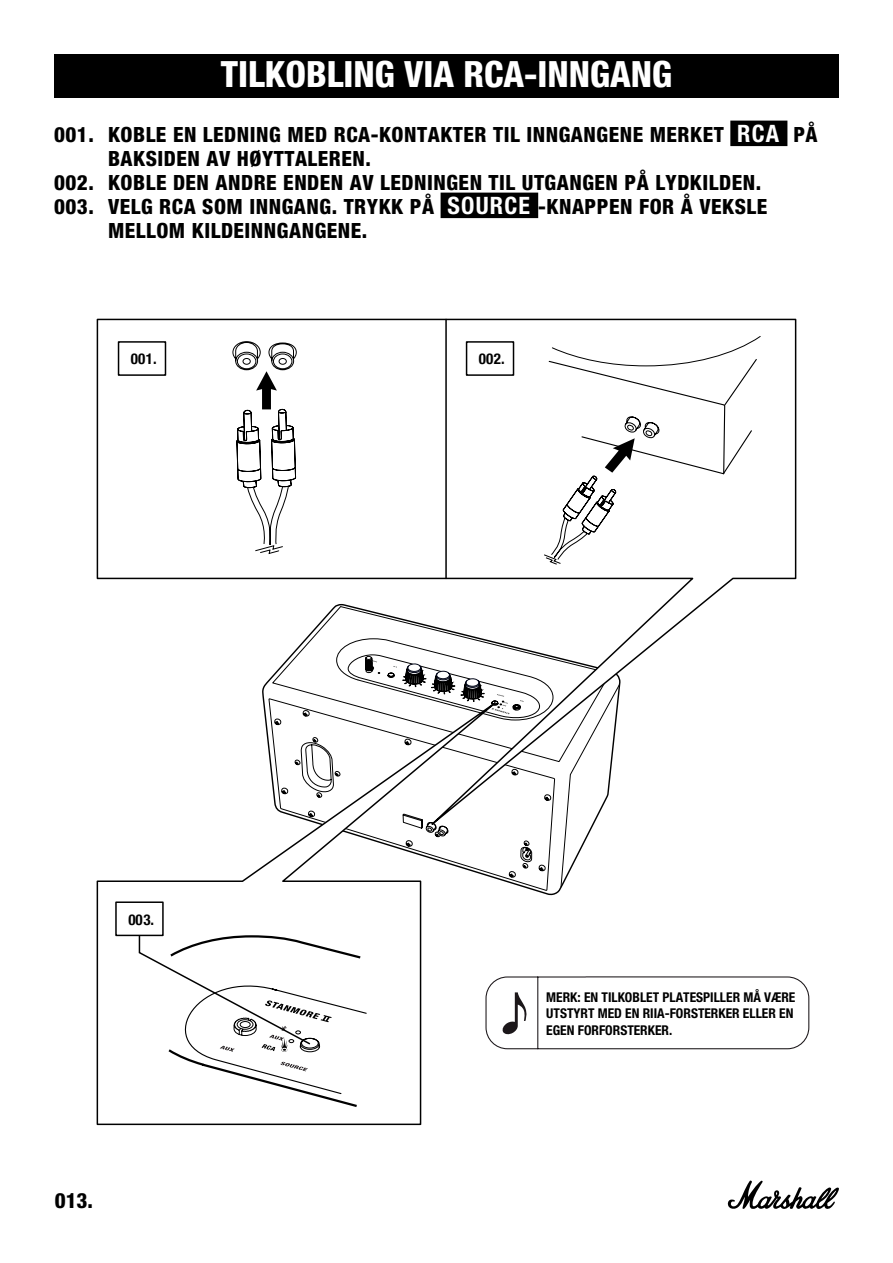
<style>
.page{position:relative;width:893px;height:1263px;background:#fff}
.page>*{position:absolute;margin:0;border:0;box-sizing:border-box;transform-origin:0 0}
.t1{font:800 condensed 36px "Helvetica Neue LT Com";color:#fff}
.t2{font:800 condensed 21px "Helvetica Neue LT Std";letter-spacing:.025em;color:#000}
.t3{font:700 condensed 15px "Helvetica Neue";letter-spacing:.02em;color:#000}
.t4{font:700 condensed 13.5px/16.5px "Helvetica Neue LT Std";color:#000}
.s1{font-weight:700;font-size:24px;color:#fff}
</style>
<div class="page">
<svg style="left:727px;top:1180px;width:112px;height:29px"></svg>
<div style="left:54px;top:54px;width:785px;height:44px;background:#000"></div>
<div style="left:730px;top:121px;width:57px;height:25px;background:#000"></div>
<div style="left:441px;top:193px;width:97px;height:25px;background:#000"></div>
<svg style="left:523px;top:976px;width:287px;height:74px"></svg>
<svg style="left:96px;top:318px;width:701px;height:534px"></svg>
<svg style="left:445px;top:318px;width:70px;height:262px"></svg>
<svg style="left:543px;top:318px;width:219px;height:247px"></svg>
<svg style="left:96px;top:681px;width:427px;height:445px"></svg>
<div style="left:115px;top:901px;width:49px;height:35px;border:2px solid #000"></div>
<svg style="left:138px;top:934px;width:230px;height:175px"></svg>
<svg style="left:232px;top:341px;width:65px;height:213px"></svg>
<h1 class="t1" style="left:221px;top:52px;width:453px">TILKOBLING VIA RCA-INNGANG</h1>
<p class="t2" style="left:54px;top:121px;width:765px">001. KOBLE EN LEDNING MED RCA-KONTAKTER TIL INNGANGENE MERKET <span class="s1">RCA</span> PÅ</p>
<p class="t2" style="left:108px;top:145px;width:264px">BAKSIDEN AV HØYTTALEREN.</p>
<p class="t2" style="left:54px;top:169px;width:709px">002. KOBLE DEN ANDRE ENDEN AV LEDNINGEN TIL UTGANGEN PÅ LYDKILDEN.</p>
<p class="t2" style="left:54px;top:193px;width:715px">003. VELG RCA SOM INNGANG. TRYKK PÅ <span class="s1">SOURCE</span> -KNAPPEN FOR Å VEKSLE</p>
<p class="t2" style="left:108px;top:217px;width:261px">MELLOM KILDEINNGANGENE.</p>
<p class="t3" style="left:131px;top:346px;width:27px">001.</p>
<p class="t3" style="left:479px;top:346px;width:27px">002.</p>
<p class="t3" style="left:128px;top:907px;width:27px">003.</p>
<p class="t2" style="left:55px;top:1187px;width:40px">013.</p>
<p class="t4" style="left:546px;top:988px;width:251px">MERK: EN TILKOBLET PLATESPILLER MÅ VÆRE<br>UTSTYRT MED EN RIIA-FORSTERKER ELLER EN<br>EGEN FORFORSTERKER.</p>
</div>
